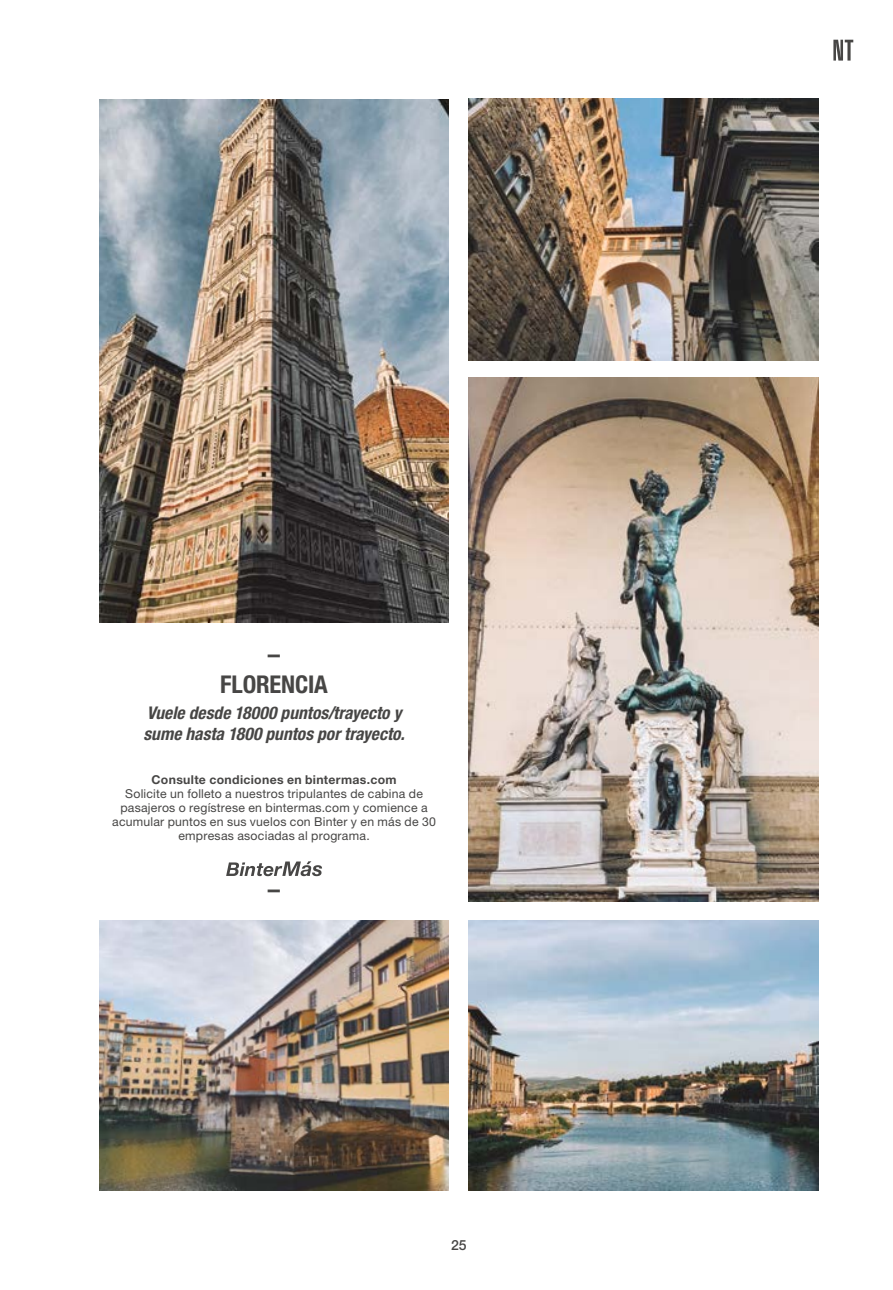
<style>
.page{position:relative;width:893px;height:1290px;background:#fff}
.page>*{position:absolute;margin:0;border:0;box-sizing:border-box;transform-origin:0 0}
.t1{font:700 condensed 24.5px/29.8px "Helvetica Neue LT Std";letter-spacing:-.005em;color:#474645;text-align:center}
.t2{font:italic 700 condensed 17.5px/21px "Helvetica Neue LT Std";color:#474645}
.t3{font:500 14px "Helvetica Neue LT Std";color:#474645}
.t4{font:12.25px/14px "Helvetica Neue LT Std";letter-spacing:.02em;color:#474645;text-align:center}
.t5{font:700 12.25px "Helvetica Neue LT Std";letter-spacing:.025em;color:#474645}
</style>
<div class="page">
<svg style="left:833px;top:40px;width:20px;height:21px"></svg>
<svg style="left:226px;top:861px;width:96px;height:15px"></svg>
<img style="left:99px;top:99px;width:350px;height:524px">
<img style="left:469px;top:378px;width:350px;height:523px">
<img style="left:99px;top:920px;width:350px;height:271px">
<img style="left:469px;top:920px;width:350px;height:271px">
<img style="left:469px;top:99px;width:350px;height:262px">
<h1 class="t1" style="left:220px;top:639px;width:109px">–<br>FLORENCIA</h1>
<h2 class="t2" style="left:143px;top:702px;width:263px">Vuele desde 18000 puntos/trayecto y sume hasta 1800 puntos por trayecto.</h2>
<p class="t5" style="left:152px;top:772px;width:246px">Consulte condiciones en bintermas.com</p>
<p class="t4" style="left:112px;top:786px;width:325px">Solicite un folleto a nuestros tripulantes de cabina de pasajeros o regístrese en bintermas.com y comience a acumular puntos en sus vuelos con Binter y en más de 30 empresas asociadas al programa.</p>
<h1 class="t1" style="left:268px;top:873px;width:14px">–</h1>
<p class="t3" style="left:451px;top:1237px;width:17px">25</p>
</div>
